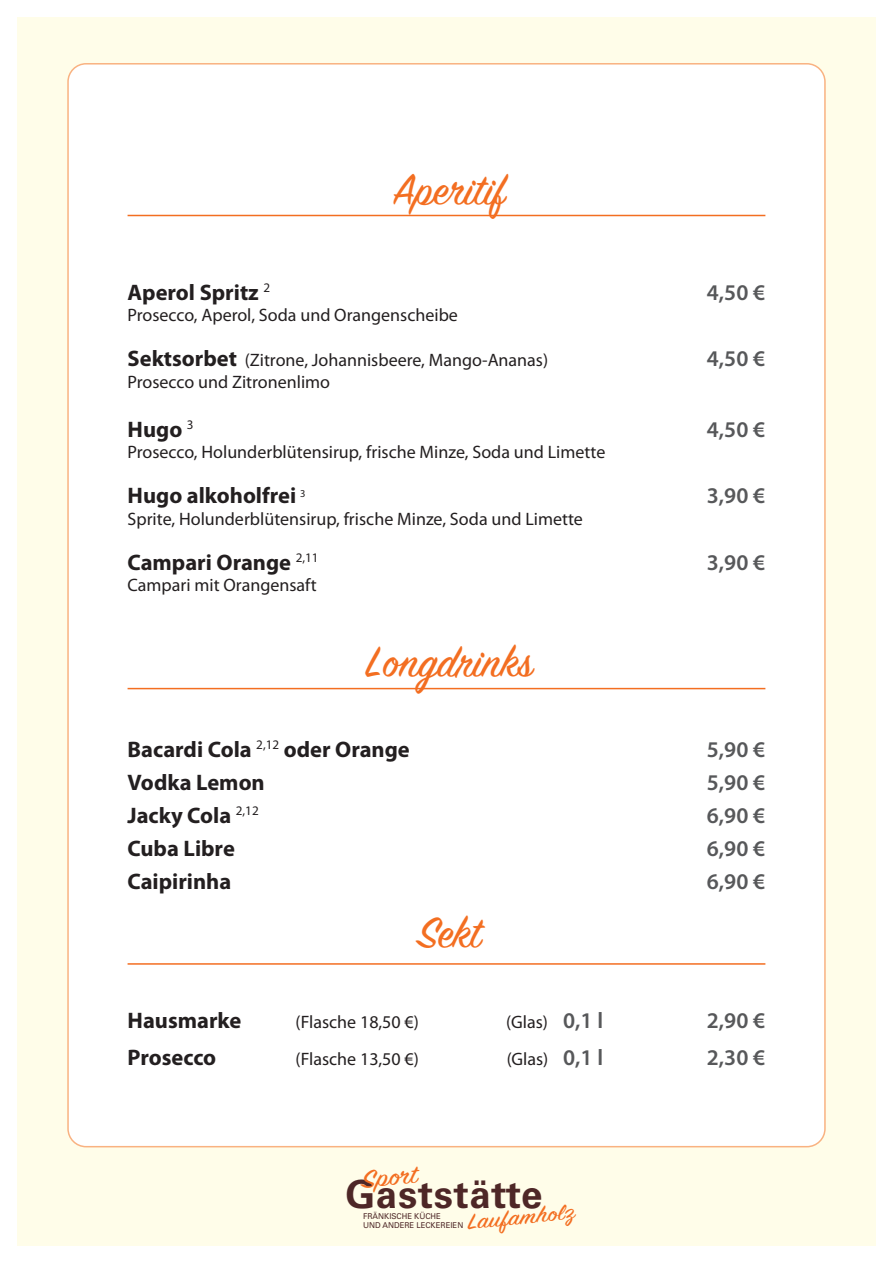
<style>
.page{position:relative;width:893px;height:1263px;background:#fff}
.page>*{position:absolute;margin:0;border:0;box-sizing:border-box;transform-origin:0 0}
.t1{font:48px "Sign Painter House Script";color:#f36e21}
.t2{font:700 38.4px "Univers";letter-spacing:.02em;color:#4e2727}
.t3{font:27.6px "Sign Painter House Script";color:#f36e21;scale:1.19 1}
.t4{font:23.85px "Sign Painter House Script";color:#f36e21;scale:1.21 1}
.t5{font:700 22.5px "Myriad Pro";color:#231f20}
.t6{font:600 22.5px "Myriad Pro";color:#57585a}
.t7{font:18px "Myriad Pro";color:#231f20}
.t8{font:8.1px/9.8px "Univers";color:#4e2727;scale:.96 1}
.s1{font-weight:700;font-size:22.5px}
.s2{font-weight:600;font-size:22.5px;color:#57585a}
</style>
<div class="page">
<div style="left:17px;top:17px;width:859px;height:1229px;background:#fffde9"></div>
<div style="left:68px;top:64px;width:757px;height:1083px;background:#fff;border-radius:18px"></div>
<hr style="left:128px;top:215px;width:637px;height:1px;background:#f36e21">
<hr style="left:128px;top:688px;width:637px;height:1px;background:#f36e21">
<hr style="left:128px;top:963px;width:637px;height:2px;background:#f36e21">
<h1 class="t1" style="left:393px;top:160px;width:114px">Aperitif</h1>
<p class="t5" style="left:128px;top:277px;width:144px">Aperol Spritz <sup>2</sup></p>
<p class="t6" style="left:707px;top:278px;width:60px">4,50 €</p>
<p class="t7" style="left:128px;top:304px;width:332px">Prosecco, Aperol, Soda und Orangenscheibe</p>
<p class="t7" style="left:128px;top:349px;width:422px"><span class="s1">Sektsorbet</span> (Zitrone, Johannisbeere, Mango-Ananas)</p>
<p class="t6" style="left:707px;top:344px;width:60px">4,50 €</p>
<p class="t7" style="left:128px;top:371px;width:204px">Prosecco und Zitronenlimo</p>
<p class="t5" style="left:128px;top:414px;width:68px">Hugo <sup>3</sup></p>
<p class="t6" style="left:707px;top:415px;width:60px">4,50 €</p>
<p class="t7" style="left:128px;top:441px;width:479px">Prosecco, Holunderblütensirup, frische Minze, Soda und Limette</p>
<p class="t5" style="left:128px;top:481px;width:179px">Hugo alkoholfrei <sup>3</sup></p>
<p class="t6" style="left:707px;top:481px;width:60px">3,90 €</p>
<p class="t7" style="left:128px;top:508px;width:457px">Sprite, Holunderblütensirup, frische Minze, Soda und Limette</p>
<p class="t5" style="left:128px;top:547px;width:193px">Campari Orange <sup>2,11</sup></p>
<p class="t6" style="left:707px;top:548px;width:60px">3,90 €</p>
<p class="t7" style="left:128px;top:574px;width:191px">Campari mit Orangensaft</p>
<h1 class="t1" style="left:366px;top:632px;width:168px">Longdrinks</h1>
<p class="t5" style="left:128px;top:735px;width:284px">Bacardi Cola <sup>2,12</sup> oder Orange</p>
<p class="t6" style="left:707px;top:735px;width:60px">5,90 €</p>
<p class="t5" style="left:128px;top:768px;width:139px">Vodka Lemon</p>
<p class="t6" style="left:707px;top:768px;width:60px">5,90 €</p>
<p class="t5" style="left:128px;top:801px;width:133px">Jacky Cola <sup>2,12</sup></p>
<p class="t6" style="left:707px;top:801px;width:60px">6,90 €</p>
<p class="t5" style="left:128px;top:834px;width:109px">Cuba Libre</p>
<p class="t6" style="left:707px;top:834px;width:60px">6,90 €</p>
<p class="t5" style="left:128px;top:867px;width:105px">Caipirinha</p>
<p class="t6" style="left:707px;top:867px;width:60px">6,90 €</p>
<h1 class="t1" style="left:418px;top:903px;width:65px">Sekt</h1>
<p class="t5" style="left:128px;top:1005px;width:115px">Hausmarke</p>
<p class="t7" style="left:296px;top:1010px;width:125px">(Flasche 18,50 €)</p>
<p class="t7" style="left:506px;top:1010px;width:98px">(Glas) <span class="s2">0,1 l</span></p>
<p class="t6" style="left:707px;top:1006px;width:60px">2,90 €</p>
<p class="t5" style="left:128px;top:1043px;width:90px">Prosecco</p>
<p class="t7" style="left:296px;top:1048px;width:125px">(Flasche 13,50 €)</p>
<p class="t7" style="left:507px;top:1048px;width:98px">(Glas) <span class="s2">0,1 l</span></p>
<p class="t6" style="left:707px;top:1043px;width:60px">2,30 €</p>
<h3 class="t3" style="left:359px;top:1163px;width:48px;rotate:-6deg">Spor t</h3>
<h2 class="t2" style="left:345px;top:1171px;width:199px">Gaststätte</h2>
<h3 class="t4" style="left:466px;top:1208px;width:91px;rotate:-6deg">Laufamhol z</h3>
<p class="t8" style="left:363px;top:1211px;width:106px">FRÄNKISCHE KÜCHE<br>UND ANDERE LECKEREIEN</p>
</div>
